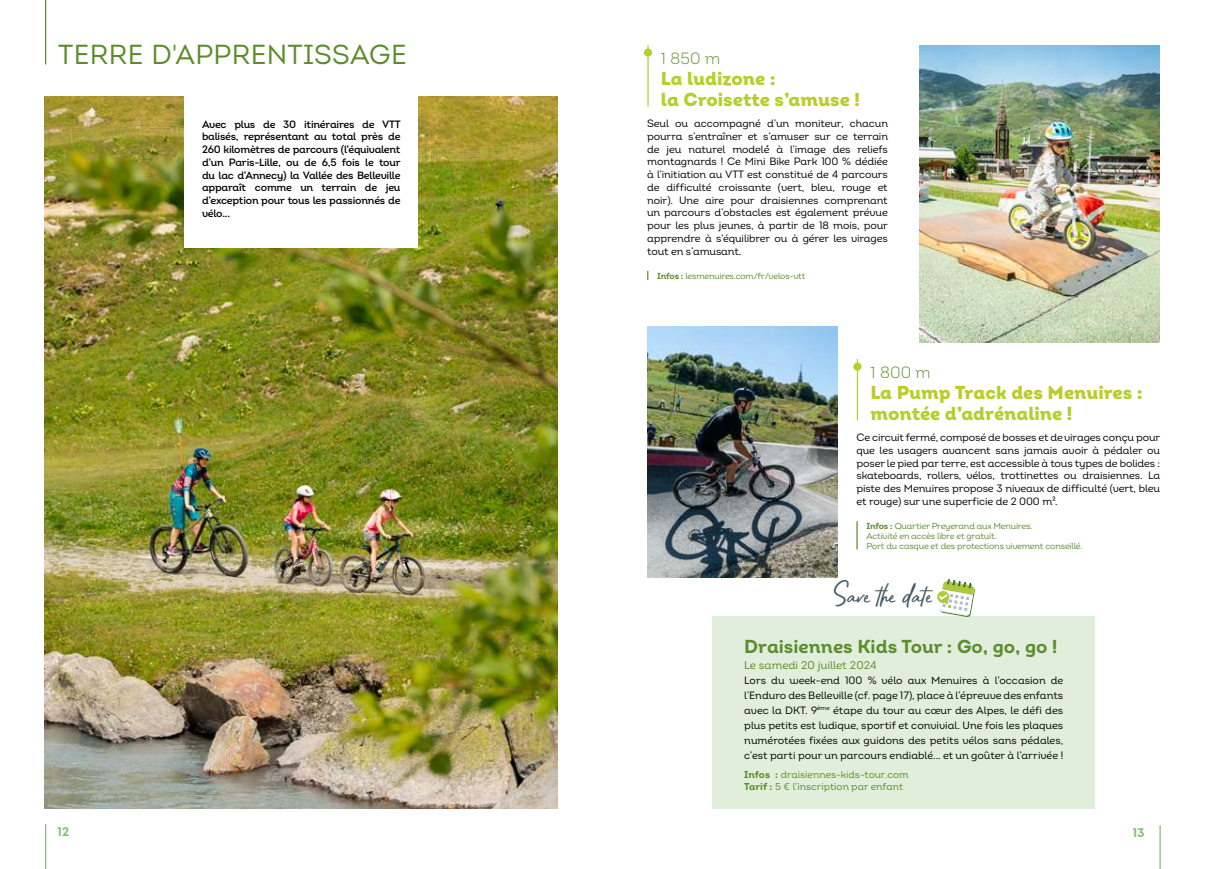
<style>
.page{position:relative;width:1205px;height:869px;background:#fff}
.page>*{position:absolute;margin:0;border:0;box-sizing:border-box;transform-origin:0 0}
.t1{font:31.25px "Bahagia";color:#465a64}
.t2{font:27.5px "Intro Regular Alt";letter-spacing:.01em;color:#5c8c29}
.t3{font:18.75px/21.2px "Intro Black Alt";color:#b7ce2b}
.t4{font:18.75px "Intro Bold Alt";color:#5c8d30}
.t5{font:300 16.25px "Intro";letter-spacing:.01em;color:#5c8c29}
.t6{font:12.5px "Intro Bold Alt";color:#83c073}
.t7{font:11.25px "Intro Regular Alt";color:#5c8c29}
.t8{font:10.62px/12.8px "Intro Regular Alt";letter-spacing:-.01em;color:#000;text-align:justify}
.t9{font:10.62px/12.8px "Intro Semi Bold Alt";letter-spacing:-.02em;color:#000;text-align:justify}
.t10{font:10px/12px "Intro Regular Alt";color:#5c8c29}
.t11{font:8.75px/10px "Intro Regular Alt";letter-spacing:-.02em;color:#5c8d30}
.s1{font-family:"Intro Bold Alt"}
</style>
<div class="page">
<hr style="left:45px;top:823px;width:1px;height:45px;background:#83c073">
<hr style="left:1159px;top:824px;width:1px;height:44px;background:#83c073">
<img style="left:45px;top:97px;width:512px;height:711px">
<hr style="left:45px;top:0;width:1px;height:64px;background:#5c8c29">
<div style="left:184px;top:87px;width:234px;height:160px;background:#fff"></div>
<hr style="left:857px;top:359px;width:1px;height:61px;background:#b7ce2b">
<div style="left:853px;top:362px;width:8px;height:8px;background:#b7ce2b;border-radius:50%"></div>
<hr style="left:856px;top:521px;width:2px;height:28px;background:#5c8d30">
<div style="left:712px;top:616px;width:383px;height:192px;background:#e1eedb"></div>
<img style="left:919px;top:45px;width:241px;height:297px">
<hr style="left:647px;top:45px;width:2px;height:61px;background:#b7ce2b">
<div style="left:644px;top:48px;width:8px;height:9px;background:#b7ce2b;border-radius:50%"></div>
<img style="left:647px;top:326px;width:190px;height:251px">
<svg style="left:937px;top:579px;width:38px;height:38px"></svg>
<h2 class="t2" style="left:58px;top:37px;width:350px">TERRE D'APPRENTISSAGE</h2>
<p class="t9" style="left:202px;top:117px;width:200px">Avec plus de 30 itinéraires de VTT balisés, représentant au total près de 260 kilomètres de parcours (l’équivalent d’un Paris-Lille, ou de 6,5 fois le tour du lac d’Annecy) la Vallée des Belleville apparaît comme un terrain de jeu d’exception pour tous les passionnés de vélo...</p>
<h3 class="t5" style="left:661px;top:48px;width:61px">1 850 m</h3>
<h3 class="t3" style="left:661px;top:68px;width:200px">La ludizone :<br>la Croisette s’amuse !</h3>
<p class="t8" style="left:647px;top:117px;width:242px">Seul ou accompagné d’un moniteur, chacun pourra s’entraîner et s’amuser sur ce terrain de jeu naturel modelé́ à l’image des reliefs montagnards ! Ce Mini Bike Park 100 % dédiée à l’initiation au VTT est constitué de 4 parcours de difficulté croissante (vert, bleu, rouge et noir). Une aire pour draisiennes comprenant un parcours d’obstacles est également prévue pour les plus jeunes, à partir de 18 mois, pour apprendre à s’équilibrer ou à gérer les virages tout en s’amusant.</p>
<p class="t11" style="left:657px;top:271px;width:150px"><span class="s1">Infos :</span> lesmenuires.com/fr/velos-vtt</p>
<h3 class="t5" style="left:870px;top:362px;width:62px">1 800 m</h3>
<h3 class="t3" style="left:870px;top:381px;width:274px">La Pump Track des Menuires : montée d’adrénaline !</h3>
<p class="t8" style="left:856px;top:431px;width:305px">Ce circuit fermé, composé de bosses et de virages conçu pour que les usagers avancent sans jamais avoir à pédaler ou poser le pied par terre, est accessible à tous types de bolides : skateboards, rollers, vélos, trottinettes ou draisiennes. La piste des Menuires propose 3 niveaux de difficulté (vert, bleu et rouge) sur une superficie de 2 000 m².</p>
<p class="t11" style="left:866px;top:521px;width:218px"><span class="s1">Infos :</span> Quartier Preyerand aux Menuires.<br>Activité en accès libre et gratuit.<br>Port du casque et des protections vivement conseillé.</p>
<h1 class="t1" style="left:832px;top:572px;width:101px">Save the date</h1>
<h3 class="t4" style="left:744px;top:634px;width:314px">Draisiennes Kids Tour : Go, go, go !</h3>
<p class="t7" style="left:744px;top:657px;width:134px">Le samedi 20 juillet 2024</p>
<p class="t8" style="left:744px;top:672px;width:320px;line-height:15px">Lors du week-end 100 % vélo aux Menuires à l’occasion de l’Enduro des Belleville (cf. page 17), place à l’épreuve des enfants avec la DKT. 9<sup>ème</sup> étape du tour au cœur des Alpes, le défi des plus petits est ludique, sportif et convivial. Une fois les plaques numérotées fixées aux guidons des petits vélos sans pédales, c’est parti pour un parcours endiablé... et un goûter à l’arrivée !</p>
<p class="t10" style="left:744px;top:767px;width:166px"><span class="s1">Infos :</span> draisiennes-kids-tour.com<br><span class="s1">Tarif :</span> 5 € l’inscription par enfant</p>
<p class="t6" style="left:58px;top:823px;width:13px">12</p>
<p class="t6" style="left:1133px;top:824px;width:13px">13</p>
</div>
